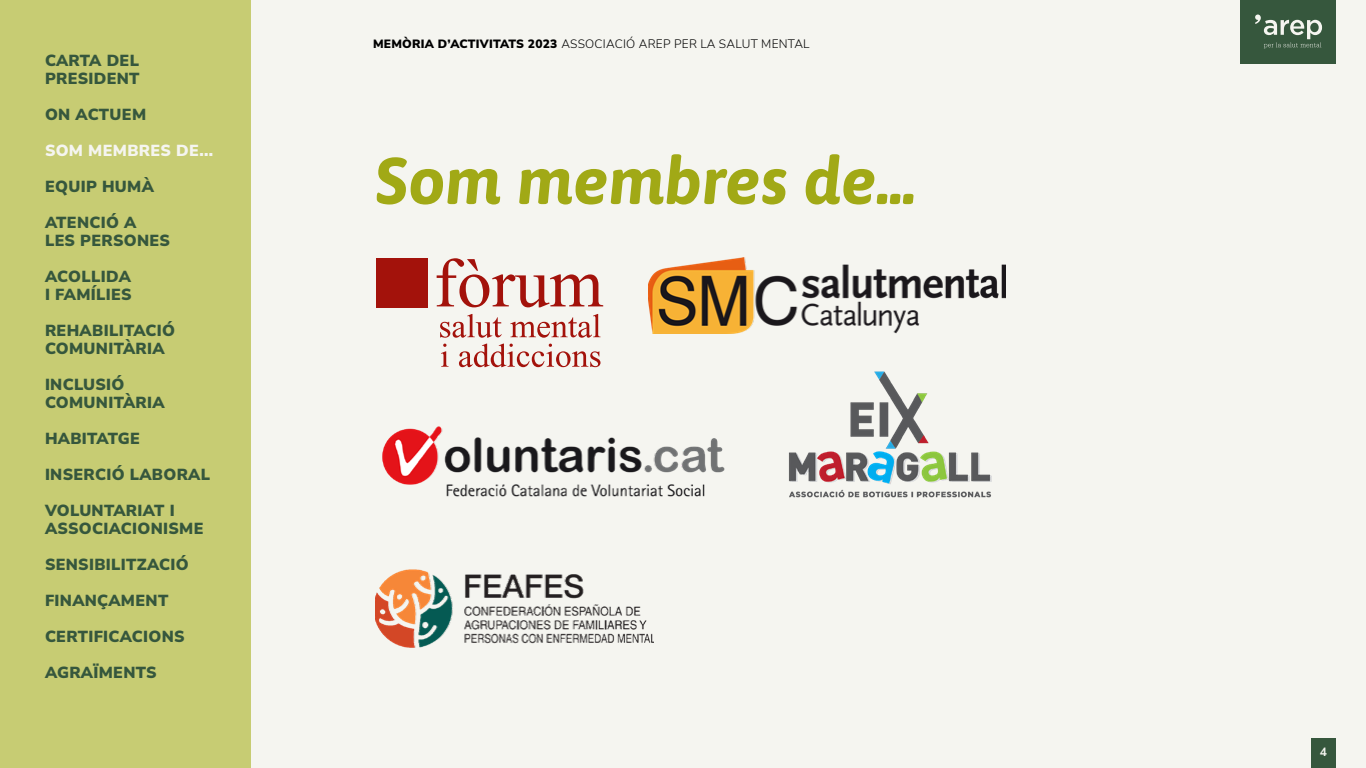
<style>
.page{position:relative;width:1366px;height:768px;background:#f5f5f0}
.page>*{position:absolute;margin:0;border:0;box-sizing:border-box;transform-origin:0 0}
.t1{font:italic 700 66px "Asap";color:#a1a916}
.t2{font:900 16px/18px "Nunito Sans";letter-spacing:.02em;color:#36573d}
.t3{font:900 16px "Nunito Sans";letter-spacing:.02em;color:#f5f5f0}
.t4{font:300 12px "Nunito Sans";letter-spacing:.02em;color:#000}
.t5{font:700 12px "Nunito Sans";color:#f5f5f0}
.s1{font-weight:900}
</style>
<div class="page">
<div style="left:0;top:0;width:250px;height:768px;background:#c7cc73"></div>
<div style="left:1241px;top:0;width:95px;height:64px;background:#36573d"></div>
<div style="left:1311px;top:738px;width:25px;height:30px;background:#36573d"></div>
<svg style="left:1255px;top:15px;width:67px;height:33px"></svg>
<svg style="left:437px;top:258px;width:166px;height:49px"></svg>
<svg style="left:440px;top:314px;width:62px;height:24px"></svg>
<svg style="left:510px;top:314px;width:91px;height:24px"></svg>
<div style="left:376px;top:258px;width:52px;height:49px;background:#a3120b"></div>
<svg style="left:441px;top:344px;width:8px;height:23px"></svg>
<svg style="left:459px;top:344px;width:142px;height:23px"></svg>
<img style="left:649px;top:258px;width:357px;height:76px">
<img style="left:788px;top:371px;width:204px;height:127px">
<img style="left:382px;top:426px;width:343px;height:71px">
<img style="left:375px;top:569px;width:279px;height:79px">
<p class="t2" style="left:45px;top:51px;width:96px">CARTA DEL<br>PRESIDENT</p>
<p class="t2" style="left:45px;top:105px;width:103px">ON ACTUEM</p>
<p class="t3" style="left:45px;top:139px;width:170px">SOM MEMBRES DE...</p>
<p class="t2" style="left:45px;top:177px;width:110px">EQUIP HUMÀ</p>
<p class="t2" style="left:45px;top:213px;width:126px">ATENCIÓ A<br>LES PERSONES</p>
<p class="t2" style="left:45px;top:267px;width:88px">ACOLLIDA<br>I FAMÍLIES</p>
<p class="t2" style="left:45px;top:321px;width:132px">REHABILITACIÓ<br>COMUNITÀRIA</p>
<p class="t2" style="left:45px;top:375px;width:121px">INCLUSIÓ<br>COMUNITÀRIA</p>
<p class="t2" style="left:45px;top:429px;width:96px">HABITATGE</p>
<p class="t2" style="left:45px;top:465px;width:167px">INSERCIÓ LABORAL</p>
<p class="t2" style="left:45px;top:501px;width:160px">VOLUNTARIAT I<br>ASSOCIACIONISME</p>
<p class="t2" style="left:45px;top:555px;width:145px">SENSIBILITZACIÓ</p>
<p class="t2" style="left:45px;top:591px;width:125px">FINANÇAMENT</p>
<p class="t2" style="left:45px;top:627px;width:141px">CERTIFICACIONS</p>
<p class="t2" style="left:45px;top:663px;width:113px">AGRAÏMENTS</p>
<p class="t4" style="left:373px;top:36px;width:438px"><span class="s1">MEMÒRIA D’ACTIVITATS 2023</span> ASSOCIACIÓ AREP PER LA SALUT MENTAL</p>
<h1 class="t1" style="left:375px;top:135px;width:542px">Som membres de...</h1>
<p class="t5" style="left:1320px;top:743px;width:9px">4</p>
</div>
